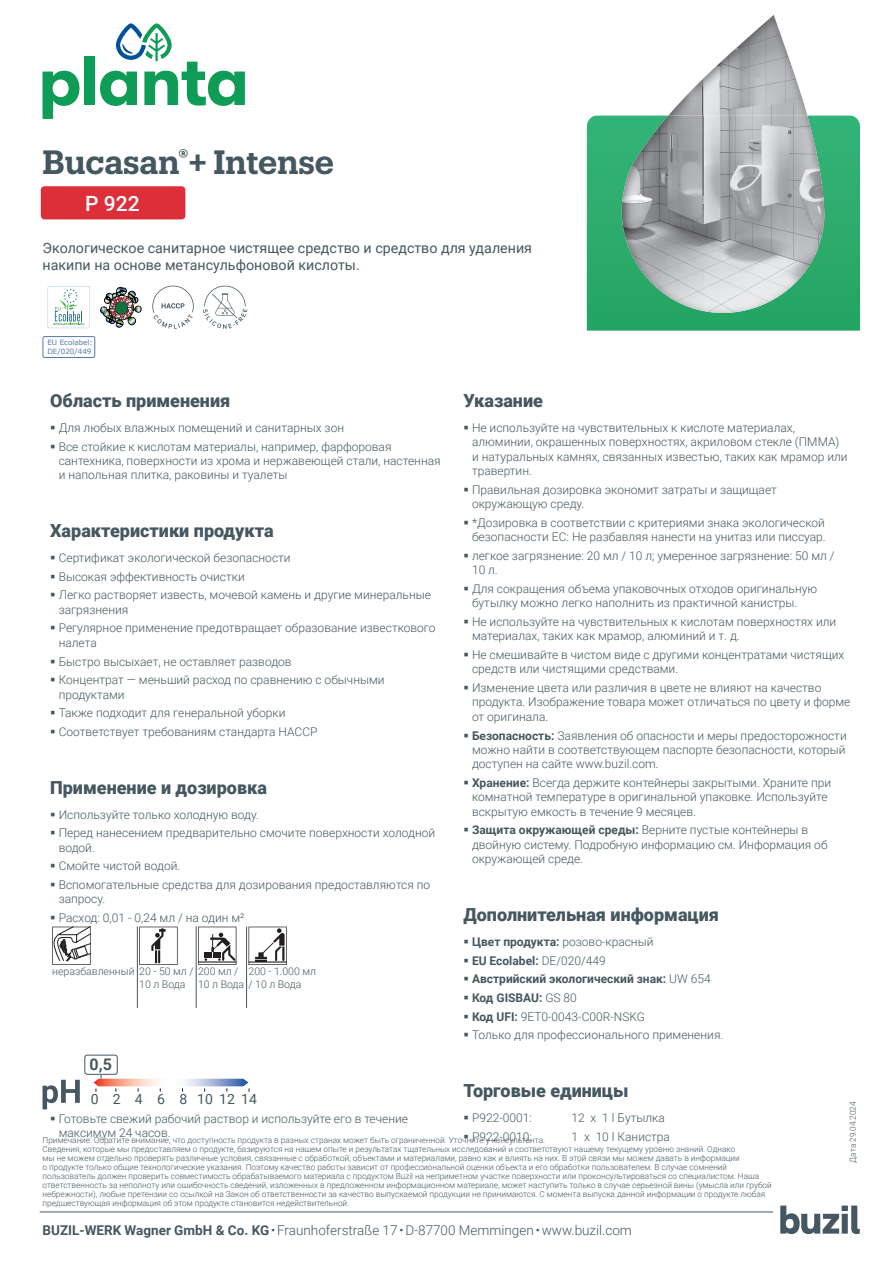
<style>
.page{position:relative;width:893px;height:1263px;background:#fff}
.page>*{position:absolute;margin:0;border:0;box-sizing:border-box;transform-origin:0 0}
.t1{font:600 33px "Produkt";letter-spacing:-.005em;color:#455760}
.t2{font:500 21px "Roboto";color:#fff}
.t3{font:900 18px "Roboto";color:#455760}
.t4{font:700 16.05px "Roboto";color:#455760}
.t5{font:14.25px/17.1px "Roboto";color:#455760}
.t6{font:13.95px "Roboto";color:#455760}
.t7{font:300 13.5px "Roboto";color:#455760}
.t8{font:300 12px/14.4px "Roboto";color:#455760}
.t9{font:700 12px "Roboto";color:#455760}
.t10{font:300 10.5px/12.6px "Roboto";color:#455760}
.t11{font:300 8.25px/9px "Roboto";color:#455760}
.t12{font:7.2px/8.7px "Verdana";color:#5678aa}
.s1{font-weight:700}
.s2{font-weight:300}
.s3{font-family:"GT America LV";font-weight:700}
</style>
<div class="page">
<svg style="left:46px;top:285px;width:45px;height:45px"></svg>
<svg style="left:48px;top:286px;width:41px;height:42px"></svg>
<svg style="left:101px;top:287px;width:40px;height:40px"></svg>
<svg style="left:152px;top:286px;width:42px;height:43px"></svg>
<svg style="left:203px;top:286px;width:44px;height:43px"></svg>
<hr style="left:40px;top:1212px;width:733px;height:1px;background:#455760">
<svg style="left:43px;top:71px;width:36px;height:48px"></svg>
<div style="left:84px;top:56px;width:11px;height:49px;background:#0f9c56"></div>
<svg style="left:100px;top:23px;width:145px;height:83px"></svg>
<div style="left:41px;top:186px;width:144px;height:33px;background:#dd2f39;border-radius:4px"></div>
<svg style="left:52px;top:927px;width:39px;height:38px"></svg>
<svg style="left:139px;top:927px;width:39px;height:38px"></svg>
<hr style="left:137px;top:926px;width:1px;height:82px;background:#455760">
<svg style="left:198px;top:927px;width:38px;height:38px"></svg>
<hr style="left:196px;top:926px;width:1px;height:82px;background:#455760">
<svg style="left:248px;top:927px;width:39px;height:38px"></svg>
<hr style="left:246px;top:926px;width:1px;height:82px;background:#455760">
<svg style="left:43px;top:1080px;width:37px;height:29px"></svg>
<svg style="left:94px;top:1075px;width:156px;height:17px"></svg>
<div style="left:84px;top:1054px;width:34px;height:21px;border:1px solid #455760;border-radius:2px"></div>
<svg style="left:780px;top:1205px;width:80px;height:29px"></svg>
<svg style="left:587px;top:116px;width:273px;height:215px;background:#77b196"></svg>
<img style="left:668px;top:15px;width:139px;height:101px">
<img style="left:621px;top:116px;width:47px;height:156px">
<div style="left:43px;top:336px;width:52px;height:22px;border:1px solid #5678aa;border-radius:2px"></div>
<h1 class="t1" style="left:43px;top:139px;width:293px">Bucasan<sup>®</sup>+ Intense</h1>
<h2 class="t2" style="left:85px;top:189px;width:56px">P 922</h2>
<p class="t5" style="left:43px;top:239px;width:491px">Экологическое санитарное чистящее средство и средство для удаления накипи на основе метансульфоновой кислоты.</p>
<p class="t12" style="left:47px;top:338px;width:47px">EU Ecolabel:<br>DE/020/449</p>
<h3 class="t3" style="left:50px;top:388px;width:182px">Область применения</h3>
<p class="t8" style="left:50px;top:420px;width:295px">▪ Для любых влажных помещений и санитарных зон</p>
<p class="t8" style="left:59px;top:439px;width:383px;text-indent:-9px">▪ Все стойкие к кислотам материалы, например, фарфоровая сантехника, поверхности из хрома и нержавеющей стали, настенная и напольная плитка, раковины и туалеты</p>
<h3 class="t3" style="left:50px;top:518px;width:225px">Характеристики продукта</h3>
<p class="t8" style="left:50px;top:550px;width:242px">▪ Сертификат экологической безопасности</p>
<p class="t8" style="left:50px;top:569px;width:196px">▪ Высокая эффективность очистки</p>
<p class="t8" style="left:59px;top:587px;width:374px;text-indent:-9px">▪ Легко растворяет известь, мочевой камень и другие минеральные загрязнения</p>
<p class="t8" style="left:59px;top:620px;width:378px;text-indent:-9px">▪ Регулярное применение предотвращает образование известкового налета</p>
<p class="t8" style="left:50px;top:654px;width:243px">▪ Быстро высыхает, не оставляет разводов</p>
<p class="t8" style="left:59px;top:672px;width:327px;text-indent:-9px">▪ Концентрат — меньший расход по сравнению с обычными продуктами</p>
<p class="t8" style="left:50px;top:705px;width:237px">▪ Также подходит для генеральной уборки</p>
<p class="t8" style="left:50px;top:724px;width:269px">▪ Соответствует требованиям стандарта HACCP</p>
<h3 class="t3" style="left:50px;top:775px;width:218px">Применение и дозировка</h3>
<p class="t8" style="left:50px;top:807px;width:210px">▪ Используйте только холодную воду.</p>
<p class="t8" style="left:59px;top:825px;width:378px;text-indent:-9px">▪ Перед нанесением предварительно смочите поверхности холодной водой.</p>
<p class="t8" style="left:50px;top:858px;width:132px">▪ Смойте чистой водой.</p>
<p class="t8" style="left:59px;top:877px;width:373px;text-indent:-9px">▪ Вспомогательные средства для дозирования предоставляются по запросу.</p>
<p class="t8" style="left:50px;top:910px;width:196px">▪ Расход: 0,01 - 0,24 мл / на один м²</p>
<p class="t10" style="left:139px;top:965px;width:101px;text-indent:-87px">неразбавленный 20 - 50 мл / 200 мл /<br>10 л Вода</p>
<p class="t10" style="left:248px;top:965px;width:69px">200 - 1.000 мл</p>
<p class="t10" style="left:198px;top:977px;width:105px">10 л Вода / 10 л Вода</p>
<h3 class="t4" style="left:90px;top:1052px;width:24px">0,5</h3>
<h3 class="t3" style="left:463px;top:388px;width:81px">Указание</h3>
<p class="t8" style="left:472px;top:420px;width:377px;text-indent:-9px">▪ Не используйте на чувствительных к кислоте материалах, алюминии, окрашенных поверхностях, акриловом стекле (ПММА) и натуральных камнях, связанных известью, таких как мрамор или травертин.</p>
<p class="t8" style="left:472px;top:482px;width:306px;text-indent:-9px">▪ Правильная дозировка экономит затраты и защищает окружающую среду.</p>
<p class="t8" style="left:463px;top:515px;width:364px;text-align:right">▪ *Дозировка в соответствии с критериями знака экологической безопасности ЕС: Не разбавляя нанести на унитаз или писсуар.</p>
<p class="t8" style="left:472px;top:548px;width:364px;text-indent:-9px">▪ легкое загрязнение: 20 мл / 10 л; умеренное загрязнение: 50 мл /<br>10 л.</p>
<p class="t8" style="left:472px;top:581px;width:347px;text-indent:-9px">▪ Для сокращения объема упаковочных отходов оригинальную бутылку можно легко наполнить из практичной канистры.</p>
<p class="t8" style="left:472px;top:614px;width:366px;text-indent:-9px">▪ Не используйте на чувствительных к кислотам поверхностях или материалах, таких как мрамор, алюминий и т. д.</p>
<p class="t8" style="left:472px;top:647px;width:374px;text-indent:-9px">▪ Не смешивайте в чистом виде с другими концентратами чистящих средств или чистящими средствами.</p>
<p class="t8" style="left:472px;top:680px;width:380px;text-indent:-9px">▪ Изменение цвета или различия в цвете не влияют на качество продукта. Изображение товара может отличаться по цвету и форме от оригинала.</p>
<p class="t8" style="left:472px;top:728px;width:376px;text-align:justify;text-indent:-9px">▪ <span class="s1">Безопасность:</span> Заявления об опасности и меры предосторожности можно найти в соответствующем паспорте безопасности, который доступен на сайте www.buzil.com.</p>
<p class="t8" style="left:472px;top:775px;width:361px;text-indent:-9px">▪ <span class="s1">Хранение:</span> Всегда держите контейнеры закрытыми. Храните при комнатной температуре в оригинальной упаковке. Используйте вскрытую емкость в течение 9 месяцев.</p>
<p class="t8" style="left:472px;top:822px;width:357px;text-indent:-9px">▪ <span class="s1">Защита окружающей среды:</span> Верните пустые контейнеры в двойную систему. Подробную информацию см. Информация об окружающей среде.</p>
<h3 class="t3" style="left:463px;top:902px;width:257px">Дополнительная информация</h3>
<p class="t8" style="left:463px;top:934px;width:191px">▪ <span class="s1">Цвет продукта:</span> розово-красный</p>
<p class="t9" style="left:463px;top:952px;width:144px">▪ EU Ecolabel: <span class="s2">DE/020/449</span></p>
<p class="t9" style="left:463px;top:971px;width:249px">▪ Австрийский экологический знак: <span class="s2">UW 654</span></p>
<p class="t9" style="left:463px;top:989px;width:115px">▪ Код GISBAU: <span class="s2">GS 80</span></p>
<p class="t8" style="left:463px;top:1009px;width:183px">▪ <span class="s1">Код UFI:</span> 9ET0-0043-C00R-NSKG</p>
<p class="t8" style="left:463px;top:1027px;width:261px">▪ Только для профессионального применения.</p>
<h3 class="t3" style="left:463px;top:1078px;width:166px">Торговые единицы</h3>
<p class="t8" style="left:463px;top:1110px;width:70px">▪ P922-0001:</p>
<p class="t8" style="left:571px;top:1110px;width:95px">12 x 1 l Бутылка</p>
<p class="t8" style="left:463px;top:1129px;width:70px">▪ P922-0010:</p>
<p class="t8" style="left:571px;top:1129px;width:100px">1 x 10 l Канистра</p>
<p class="t6" style="left:91px;top:1089px;width:168px">0 2 4 6 8 101214</p>
<p class="t8" style="left:59px;top:1111px;width:351px;text-indent:-9px">▪ Готовьте свежий рабочий раствор и используйте его в течение максимум 24 часов.</p>
<p class="t11" style="left:43px;top:1135px;width:731px">Примечание: Обратите внимание, что доступность продукта в разных странах может быть ограниченной. Уточните у консультанта.<br>Сведения, которые мы предоставляем о продукте, базируются на нашем опыте и результатах тщательных исследований и соответствуют нашему текущему уровню знаний. Однако<br>мы не можем отдельно проверять различные условия, связанные с обработкой, объектами и материалами, равно как и влиять на них. В этой связи мы можем давать в информации<br>о продукте только общие технологические указания. Поэтому качество работы зависит от профессиональной оценки объекта и его обработки пользователем. В случае сомнений пользователь должен проверить совместимость обрабатываемого материала с продуктом Buzil на неприметном участке поверхности или проконсультироваться со специалистом. Наша ответственность за неполноту или ошибочность сведений, изложенных в предложенном информационном материале, может наступить только в случае серьезной вины (умысла или грубой небрежности), любые претензии со ссылкой на Закон об ответственности за качество выпускаемой продукции не принимаются. С момента выпуска данной информации о продукте любая предшествующая информация об этом продукте становится недействительной.</p>
<p class="t7" style="left:43px;top:1221px;width:591px"><span class="s1">BUZIL-WERK Wagner GmbH &amp; Co. KG</span> <span class="s3">·</span> Fraunhoferstraße 17 <span class="s3">·</span> D-87700 Memmingen <span class="s3">·</span> www.buzil.com</p>
<p class="t11" style="left:848px;top:1162px;width:63px;rotate:-90deg">Дата 29.04.2024</p>
</div>
